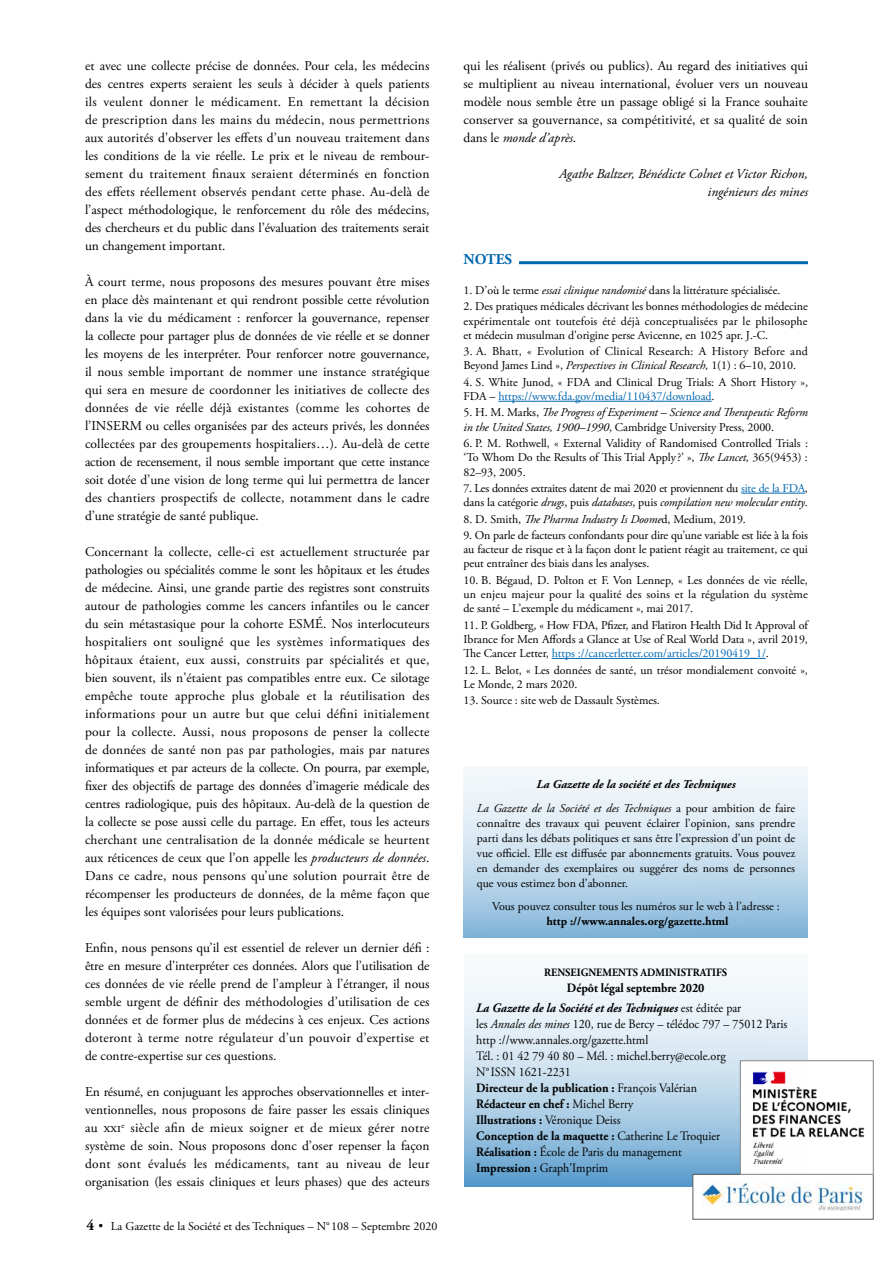
<style>
.page{position:relative;width:893px;height:1263px;background:#fff}
.page>*{position:absolute;margin:0;border:0;box-sizing:border-box;transform-origin:0 0}
.t1{font:700 15px "Adobe Garamond Pro";color:#0067b1}
.t2{font:13.5px/18px "Adobe Garamond Pro";color:#000;text-align:justify}
.t3{font:italic 13.5px/18px "Adobe Garamond Pro";color:#000;text-align:right}
.t4{font:12.75px/16px "Adobe Garamond Pro";color:#000;scale:.94 1}
.t5{font:italic 700 12.75px/20.5px "Adobe Garamond Pro";color:#000;scale:.94 1}
.t6{font:12px/14.2px "Adobe Garamond Pro";letter-spacing:-.005em;color:#000;text-align:justify}
.t7{font:12px/14.2px "Adobe Garamond Pro";letter-spacing:-.025em;color:#000}
.t8{font:italic 12px/14.2px "Adobe Garamond Pro";letter-spacing:-.005em;color:#000}
.t9{font:12px/14.2px "Adobe Garamond Pro";letter-spacing:.02em;color:#000}
.t10{font:italic 700 12px/23.5px "Adobe Garamond Pro";color:#000;text-align:center}
.t11{font:700 12px "Adobe Garamond Pro";color:#000}
.t12{font:700 11.25px "Adobe Garamond Pro";color:#000;scale:.94 1}
.s1{font-style:italic}
.s2{font-weight:700;font-size:15px}
.s3{color:#0067b1}
.s4{font-style:normal}
.s5{font-weight:400}
.s6{font-weight:400;font-style:normal}
.s7{font-weight:700}
</style>
<div class="page">
<svg style="left:464px;top:976px;width:344px;height:210px;background:#c0d9eb"></svg>
<div style="left:693px;top:1174px;width:180px;height:45px;background:#fff"></div>
<img style="left:703px;top:1183px;width:160px;height:27px">
<hr style="left:519px;top:261px;width:289px;height:3px;background:#0067b1">
<hr style="left:498px;top:401px;width:214px;height:1px;background:#0067b1">
<hr style="left:741px;top:493px;width:64px;height:1px;background:#0067b1">
<hr style="left:552px;top:658px;width:214px;height:1px;background:#0067b1">
<img style="left:742px;top:1062px;width:123px;height:110px">
<div style="left:740px;top:1060px;width:133px;height:114px;border:1px solid #808285"></div>
<div style="left:463px;top:767px;width:345px;height:171px;background:linear-gradient(to bottom,#fff,#8dbbdc)"></div>
<p class="t2" style="left:85px;top:57px;width:346px">et avec une collecte précise de données. Pour cela, les médecins des centres experts seraient les seuls à décider à quels patients ils veulent donner le médicament. En remettant la décision de prescription dans les mains du médecin, nous permettrions aux autorités d'observer les effets d’un nouveau traitement dans les conditions de la vie réelle. Le prix et le niveau de rembour&shy;sement du traitement finaux seraient déterminés en fonction des effets réellement observés pendant cette phase. Au-delà de l’aspect méthodologique, le renforcement du rôle des médecins, des chercheurs et du public dans l’évaluation des traitements serait un changement important.</p>
<p class="t2" style="left:85px;top:273px;width:346px">À court terme, nous proposons des mesures pouvant être mises en place dès maintenant et qui rendront possible cette révolution dans la vie du médicament : renforcer la gouvernance, repenser la collecte pour partager plus de données de vie réelle et se donner les moyens de les interpréter. Pour renforcer notre gouvernance, il nous semble important de nommer une instance stratégique qui sera en mesure de coordonner les initiatives de collecte des données de vie réelle déjà existantes (comme les cohortes de l’INSERM ou celles organisées par des acteurs privés, les données collectées par des groupements hospitaliers…). Au-delà de cette action de recensement, il nous semble important que cette instance soit dotée d’une vision de long terme qui lui permettra de lancer des chantiers prospectifs de collecte, notamment dans le cadre d’une stratégie de santé publique.</p>
<p class="t2" style="left:85px;top:543px;width:346px">Concernant la collecte, celle-ci est actuellement structurée par pathologies ou spécialités comme le sont les hôpitaux et les études de médecine. Ainsi, une grande partie des registres sont construits autour de pathologies comme les cancers infantiles ou le cancer du sein métastasique pour la cohorte ESMÉ. Nos interlocuteurs hospitaliers ont souligné que les systèmes informatiques des hôpitaux étaient, eux aussi, construits par spécialités et que, bien souvent, ils n'étaient pas compatibles entre eux. Ce silotage empêche toute approche plus globale et la réutilisation des informations pour un autre but que celui défini initialement pour la collecte. Aussi, nous proposons de penser la collecte de données de santé non pas par pathologies, mais par natures informatiques et par acteurs de la collecte. On pourra, par exemple, fixer des objectifs de partage des données d’imagerie médicale des centres radiologique, puis des hôpitaux. Au-delà de la question de la collecte se pose aussi celle du partage. En effet, tous les acteurs cherchant une centralisation de la donnée médicale se heurtent aux réticences de ceux que l’on appelle les <span class="s1">producteurs de données</span>.<br>Dans ce cadre, nous pensons qu’une solution pourrait être de récompenser les producteurs de données, de la même façon que les équipes sont valorisées pour leurs publications.</p>
<p class="t2" style="left:85px;top:939px;width:346px">Enfin, nous pensons qu’il est essentiel de relever un dernier défi : être en mesure d'interpréter ces données. Alors que l’utilisation de ces données de vie réelle prend de l’ampleur à l’étranger, il nous semble urgent de définir des méthodologies d’utilisation de ces données et de former plus de médecins à ces enjeux. Ces actions doteront à terme notre régulateur d’un pouvoir d’expertise et de contre-expertise sur ces questions.</p>
<p class="t2" style="left:85px;top:1083px;width:346px">En résumé, en conjuguant les approches observationnelles et inter&shy;ventionnelles, nous proposons de faire passer les essais cliniques au xxi<sup>e</sup> siècle afin de mieux soigner et de mieux gérer notre système de soin. Nous proposons donc d’oser repenser la façon dont sont évalués les médicaments, tant au niveau de leur organisation (les essais cliniques et leurs phases) que des acteurs</p>
<p class="t6" style="left:86px;top:1219px;width:352px"><span class="s2">4</span> <sup>.</sup> La Gazette de la Société et des Techniques – N° 108 – Septembre 2020</p>
<p class="t2" style="left:463px;top:57px;width:346px">qui les réalisent (privés ou publics). Au regard des initiatives qui se multiplient au niveau international, évoluer vers un nouveau modèle nous semble être un passage obligé si la France souhaite conserver sa gouvernance, sa compétitivité, et sa qualité de soin dans le <span class="s1">monde d’après</span>.</p>
<p class="t3" style="left:559px;top:165px;width:250px">Agathe Baltzer, Bénédicte Colnet et Victor Richon, ingénieurs des mines</p>
<p class="t1" style="left:463px;top:251px;width:50px">NOTES</p>
<p class="t6" style="left:463px;top:283px;width:318px">1. D’où le terme <span class="s1">essai clinique randomisé</span> dans la littérature spécialisée.</p>
<p class="t6" style="left:463px;top:300px;width:346px">2. Des pratiques médicales décrivant les bonnes méthodologies de médecine expérimentale ont toutefois été déjà conceptualisées par le philosophe et médecin musulman d'origine perse Avicenne, en 1025 apr. J.-C.</p>
<p class="t9" style="left:463px;top:345px;width:346px">3. A. Bhatt, « Evolution of Clinical Research: A History Before and<br>Beyond James Lind », <span class="s1">Perspectives in Clinical Research,</span> 1(1) : 6–10, 2010.</p>
<p class="t6" style="left:463px;top:375px;width:346px">4. S. White Junod, « FDA and Clinical Drug Trials: A Short History »,<br>FDA – <span class="s3">https://www.fda.gov/media/110437/download</span>.</p>
<p class="t8" style="left:463px;top:406px;width:346px"><span class="s4">5. H. M. Marks,</span> The Progress of Experiment – Science and Therapeutic Reform in the United States, 1900–1990<span class="s4">, Cambridge University Press, 2000.</span></p>
<p class="t6" style="left:463px;top:436px;width:346px">6. P. M. Rothwell, « External Validity of Randomised Controlled Trials : ‘To Whom Do the Results of This Trial Apply ?’ », <span class="s1">The Lancet,</span> 365(9453) :<br>82–93, 2005.</p>
<p class="t7" style="left:463px;top:481px;width:346px">7. Les données extraites datent de mai 2020 et proviennent du <span class="s3">site de la FDA</span>, dans la catégorie <span class="s1">drugs</span>, puis <span class="s1">databases</span>, puis <span class="s1">compilation new molecular entity</span>.</p>
<p class="t6" style="left:463px;top:512px;width:284px">8. D. Smith, <span class="s1">The Pharma Industry Is Doome</span>d, Medium, 2019.</p>
<p class="t6" style="left:463px;top:528px;width:346px">9. On parle de facteurs confondants pour dire qu’une variable est liée à la fois au facteur de risque et à la façon dont le patient réagit au traitement, ce qui peut entraîner des biais dans les analyses.</p>
<p class="t6" style="left:463px;top:573px;width:346px">10. B. Bégaud, D. Polton et F. Von Lennep, « Les données de vie réelle, un enjeu majeur pour la qualité des soins et la régulation du système de santé – L’exemple du médicament », mai 2017.</p>
<p class="t6" style="left:463px;top:618px;width:346px">11. P. Goldberg, « How FDA, Pfizer, and Flatiron Health Did It Approval of Ibrance for Men Affords a Glance at Use of Real World Data », avril 2019, The Cancer Letter, <span class="s3">https ://cancerletter.com/articles/20190419_1/</span>.</p>
<p class="t6" style="left:463px;top:663px;width:346px">12. L. Belot, « Les données de santé, un trésor mondialement convoité »,<br>Le Monde, 2 mars 2020.</p>
<p class="t6" style="left:463px;top:694px;width:198px">13. Source : site web de Dassault Systèmes.</p>
<p class="t10" style="left:477px;top:773px;width:320px">La Gazette de la société et des Techniques<br><span class="s5">La Gazette de la Société et des Techniques</span> <span class="s6">a pour ambition de faire</span></p>
<p class="t6" style="left:477px;top:816px;width:320px;line-height:15px">connaître des travaux qui peuvent éclairer l’opinion, sans prendre parti dans les débats politiques et sans être l’expression d’un point de vue officiel. Elle est diffusée par abonnements gratuits. Vous pouvez en demander des exemplaires ou suggérer des noms de personnes que vous estimez bon d’abonner.</p>
<p class="t6" style="left:492px;top:900px;width:289px">Vous pouvez consulter tous les numéros sur le web à l’adresse :</p>
<p class="t11" style="left:546px;top:914px;width:184px">http ://www.annales.org/gazette.html</p>
<p class="t12" style="left:544px;top:965px;width:196px">RENSEIGNEMENTS ADMINISTRATIFS</p>
<p class="t5" style="left:476px;top:977px;width:283px;text-indent:91px"><span class="s4">Dépôt légal septembre 2020<br></span>La Gazette de la Société et des Techniques <span class="s6">est éditée par</span></p>
<p class="t4" style="left:476px;top:1016px;width:332px">les <span class="s1">Annales des mines</span> 120, rue de Bercy – télédoc 797 – 75012 Paris http ://www.annales.org/gazette.html<br>Tél. : 01 42 79 40 80 – Mél. : michel.berry@ecole.org<br>N°ISSN 1621-2231<br><span class="s7">Directeur de la publication :</span> François Valérian<br><span class="s7">Rédacteur en chef :</span> Michel Berry<br><span class="s7">Illustrations :</span> Véronique Deiss<br><span class="s7">Conception de la maquette :</span> Catherine Le Troquier<br><span class="s7">Réalisation :</span> École de Paris du management<br><span class="s7">Impression :</span> Graph'Imprim</p>
</div>
